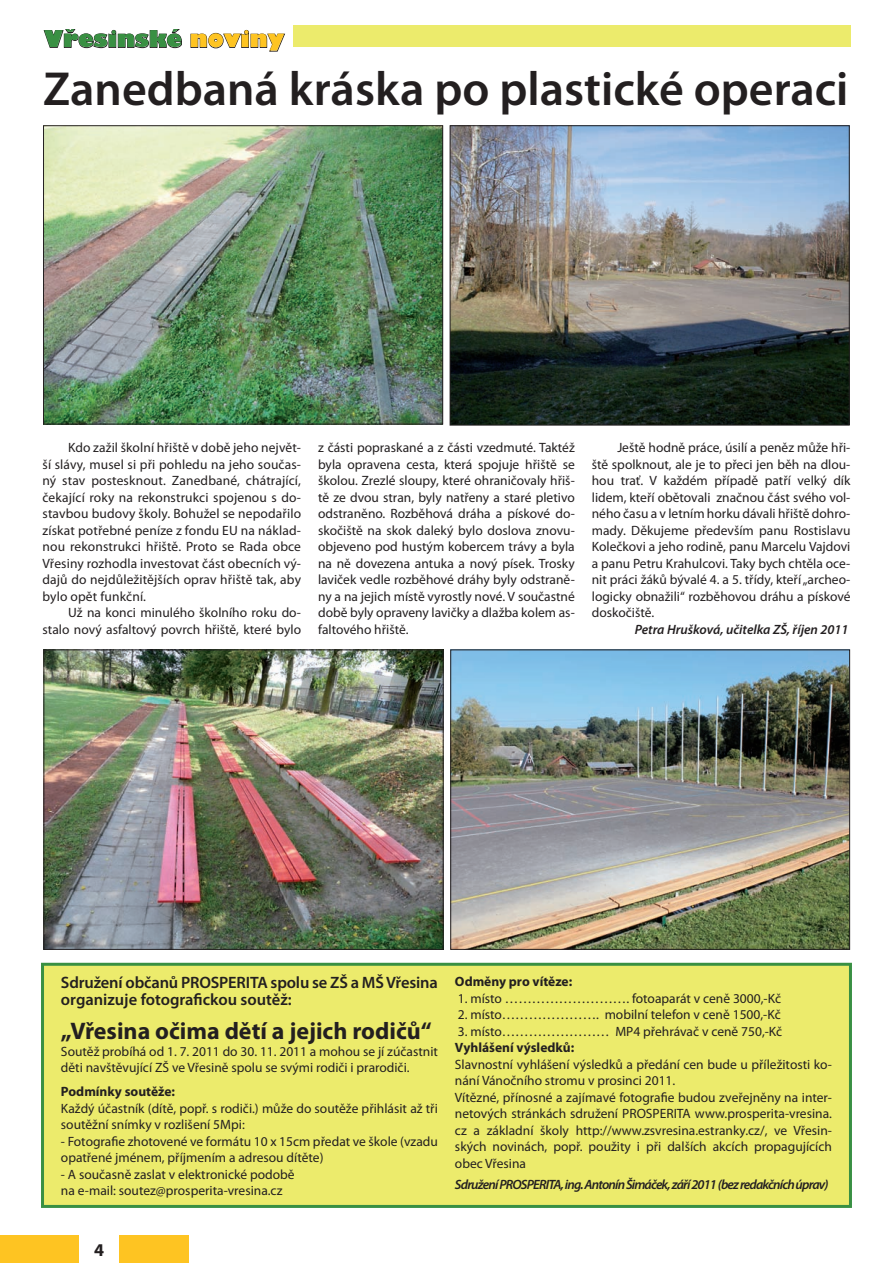
<style>
.page{position:relative;width:893px;height:1263px;background:#fff}
.page>*{position:absolute;margin:0;border:0;box-sizing:border-box;transform-origin:0 0}
.t1{font:600 48px "Myriad Pro";color:#231f20}
.t2{font:700 24px "Myriad Pro";color:#231f20}
.t3{font:22.5px "Gilbert Ultra Bold CE";color:#399043}
.t4{font:700 18px "Myriad Pro";color:#231f20}
.t5{font:600 16.5px/16.5px "Myriad Pro";letter-spacing:-.01em;color:#231f20}
.t6{font:13.5px/16.5px "Myriad Pro";color:#231f20;text-align:justify}
.t7{font:italic 600 13.5px "Myriad Pro";letter-spacing:-.06em;color:#231f20}
.t8{font:700 13.5px "Myriad Pro";color:#231f20}
.t9{font:italic 600 13.5px "Myriad Pro";color:#231f20}
.s1{color:#fec422}
</style>
<div class="page">
<div style="left:41px;top:963px;width:811px;height:245px;background:#eceb6c;border:3px solid #399043"></div>
<div style="left:293px;top:26px;width:557px;height:21px;background:#eceb6c"></div>
<div style="left:120px;top:1235px;width:69px;height:28px;background:#fec422"></div>
<div style="left:0;top:1235px;width:78px;height:28px;background:#fec422"></div>
<svg style="left:43px;top:29px;width:139px;height:19px"></svg>
<svg style="left:190px;top:30px;width:95px;height:22px"></svg>
<img style="left:45px;top:127px;width:396px;height:295px">
<div style="left:43px;top:125px;width:400px;height:299px;border:1px solid #231f20"></div>
<img style="left:452px;top:127px;width:396px;height:296px">
<div style="left:450px;top:125px;width:400px;height:300px;border:1px solid #231f20"></div>
<img style="left:46px;top:651px;width:396px;height:297px">
<div style="left:44px;top:649px;width:400px;height:301px;border:1px solid #231f20"></div>
<img style="left:452px;top:651px;width:396px;height:297px">
<div style="left:450px;top:649px;width:400px;height:301px;border:1px solid #231f20"></div>
<p class="t3" style="left:44px;top:26px;width:242px">Vřesinské <span class="s1">noviny</span></p>
<p class="t1" style="left:43px;top:59px;width:807px">Zanedbaná kráska po plastické operaci</p>
<p class="t6" style="left:43px;top:439px;width:260px;text-indent:26px">Kdo zažil školní hřiště v době jeho největ&shy;ší slávy, musel si při pohledu na jeho součas&shy;ný stav postesknout. Zanedbané, chátrající, čekající roky na rekonstrukci spojenou s do&shy;stavbou budovy školy. Bohužel se nepodařilo získat potřebné peníze z fondu EU na náklad&shy;nou rekonstrukci hřiště. Proto se Rada obce Vřesiny rozhodla investovat část obecních vý&shy;dajů do nejdůležitějších oprav hřiště tak, aby bylo opět funkční.</p>
<p class="t6" style="left:43px;top:604px;width:260px;text-align:right">Už na konci minulého školního roku do&shy;stalo nový asfaltový povrch hřiště, které bylo</p>
<p class="t6" style="left:318px;top:439px;width:258px">z části popraskané a z části vzedmuté. Taktéž byla opravena cesta, která spojuje hřiště se školou. Zrezlé sloupy, které ohraničovaly hřiš&shy;tě ze dvou stran, byly natřeny a staré pletivo odstraněno. Rozběhová dráha a pískové do&shy;skočiště na skok daleký bylo doslova znovu&shy;objeveno pod hustým kobercem trávy a byla na ně dovezena antuka a nový písek. Trosky laviček vedle rozběhové dráhy byly odstraně&shy;ny a na jejich místě vyrostly nové. V součastné době byly opraveny lavičky a dlažba kolem as&shy;faltového hřiště.</p>
<p class="t6" style="left:592px;top:439px;width:260px;text-indent:26px">Ještě hodně práce, úsilí a peněz může hři&shy;ště spolknout, ale je to přeci jen běh na dlou&shy;hou trať. V každém případě patří velký dík lidem, kteří obětovali značnou část svého vol&shy;ného času a v letním horku dávali hřiště dohro&shy;mady. Děkujeme především panu Rostislavu Kolečkovi a jeho rodině, panu Marcelu Vajdovi a panu Petru Krahulcovi. Taky bych chtěla oce&shy;nit práci žáků bývalé 4. a 5. třídy, kteří „archeo&shy;logicky obnažili“ rozběhovou dráhu a pískové doskočiště.</p>
<p class="t9" style="left:635px;top:620px;width:215px">Petra Hrušková, učitelka ZŠ, říjen 2011</p>
<p class="t5" style="left:61px;top:974px;width:378px">Sdružení občanů PROSPERITA spolu se ZŠ a MŠ Vřesina organizuje fotografickou soutěž:</p>
<p class="t2" style="left:61px;top:1015px;width:372px">„Vřesina očima dětí a jejich rodičů“</p>
<p class="t6" style="left:61px;top:1043px;width:379px">Soutěž probíhá od 1. 7. 2011 do 30. 11. 2011 a mohou se jí zúčastnit děti navštěvující ZŠ ve Vřesině spolu se svými rodiči i prarodiči.</p>
<p class="t8" style="left:61px;top:1083px;width:116px">Podmínky soutěže:</p>
<p class="t6" style="left:61px;top:1100px;width:378px">Každý účastník (dítě, popř. s rodiči.) může do soutěže přihlásit až tři soutěžní snímky v rozlišení 5Mpi:</p>
<p class="t6" style="left:61px;top:1133px;width:378px">- Fotografie zhotovené ve formátu 10 x 15cm předat ve škole (vzadu opatřené jménem, příjmením a adresou dítěte)</p>
<p class="t6" style="left:61px;top:1166px;width:235px">- A současně zaslat v elektronické podobě</p>
<p class="t6" style="left:61px;top:1182px;width:223px">na e-mail: soutez@prosperita-vresina.cz</p>
<p class="t8" style="left:455px;top:973px;width:119px">Odměny pro vítěze:</p>
<p class="t6" style="left:458px;top:989px;width:325px">1. místo ………………………. fotoaparát v ceně 3000,-Kč</p>
<p class="t6" style="left:458px;top:1006px;width:324px">2. místo…………………. mobilní telefon v ceně 1500,-Kč</p>
<p class="t6" style="left:458px;top:1022px;width:326px">3. místo…………………… MP4 přehrávač v ceně 750,-Kč</p>
<p class="t8" style="left:455px;top:1039px;width:121px">Vyhlášení výsledků:</p>
<p class="t6" style="left:455px;top:1055px;width:379px">Slavnostní vyhlášení výsledků a předání cen bude u příležitosti ko&shy;nání Vánočního stromu v prosinci 2011.</p>
<p class="t6" style="left:455px;top:1088px;width:379px">Vítězné, přínosné a zajímavé fotografie budou zveřejněny na inter&shy;netových stránkách sdružení PROSPERITA www.prosperita-vresina. cz a základní školy http://www.zsvresina.estranky.cz/, ve Vřesin&shy;ských novinách, popř. použity i při dalších akcích propagujících obec Vřesina</p>
<p class="t7" style="left:455px;top:1175px;width:375px">Sdružení PROSPERITA, ing. Antonín Šimáček, září 2011 (bez redakčních úprav)</p>
<p class="t4" style="left:94px;top:1238px;width:11px">4</p>
</div>
